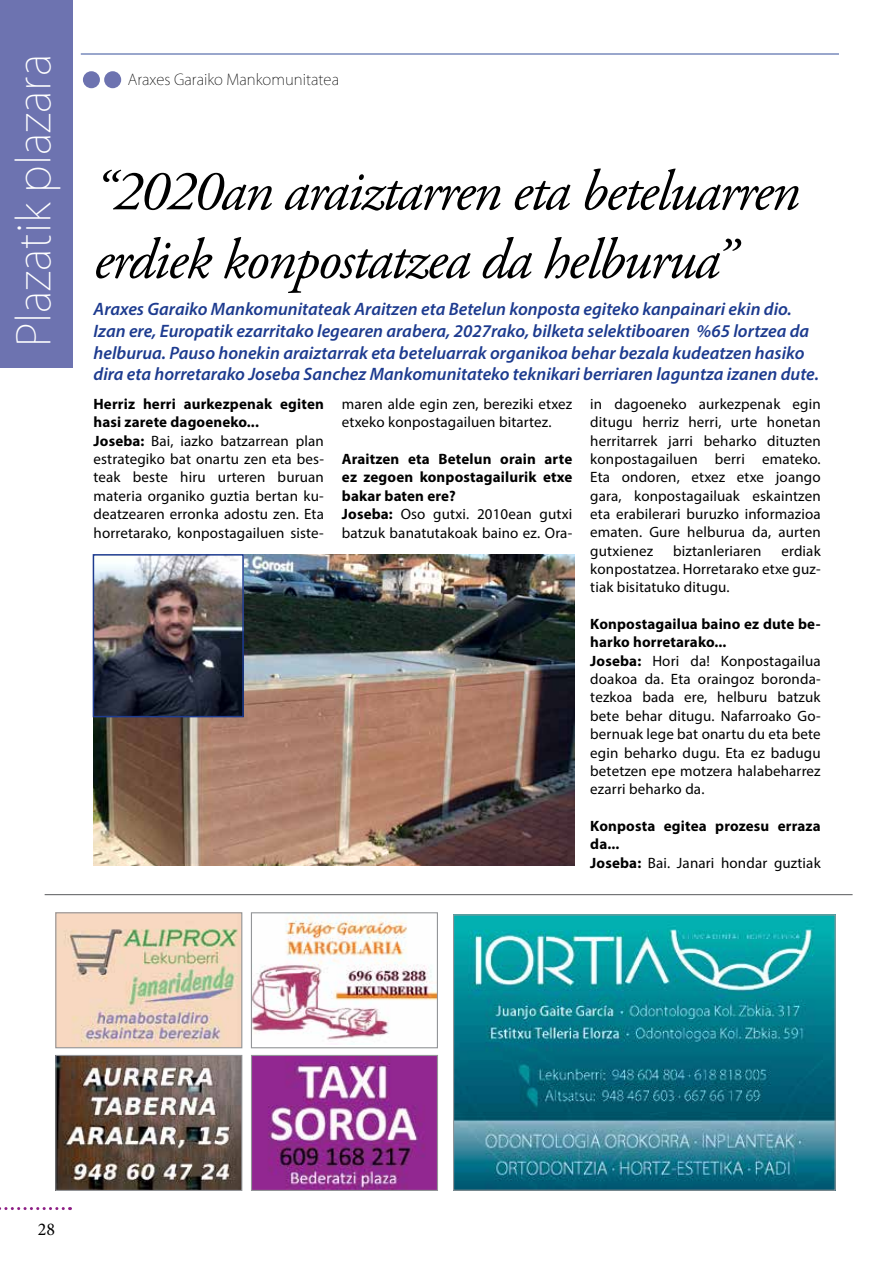
<style>
.page{position:relative;width:893px;height:1263px;background:#fff}
.page>*{position:absolute;margin:0;border:0;box-sizing:border-box;transform-origin:0 0}
.t1{font:italic 57px/68.4px "Adobe Garamond Pro";letter-spacing:-.03em;color:#000}
.t2{font:200 45px "Koz Go Pr 6 N";color:#fff}
.t3{font:italic 600 18px/21.6px "Myriad Pro";color:#1d3b8f}
.t4{font:18px "Minion Pro";color:#000}
.t5{font:15px/18.3px "Myriad Pro";letter-spacing:.01em;color:#000}
.t6{font:700 15px/18.3px "Myriad Pro";letter-spacing:.01em;color:#000}
.t7{font:200 15px "Koz Go Pr 6 N";color:#000}
.s1{font-weight:700}
.s2{font-weight:400}
</style>
<div class="page">
<svg style="left:0;top:1207px;width:63px;height:3px"></svg>
<hr style="left:45px;top:894px;width:808px;height:1px;background:#58595b">
<img style="left:455px;top:916px;width:379px;height:273px">
<div style="left:453px;top:914px;width:383px;height:277px;border:1px solid #939598"></div>
<img style="left:57px;top:914px;width:183px;height:132px">
<div style="left:55px;top:912px;width:187px;height:136px;border:1px solid #939598"></div>
<img style="left:253px;top:914px;width:183px;height:126px">
<div style="left:251px;top:912px;width:187px;height:136px;border:1px solid #939598"></div>
<hr style="left:81px;top:53px;width:758px;height:2px;background:#1d3b8f">
<div style="left:0;top:0;width:72px;height:368px;background:#6d73b0"></div>
<div style="left:83px;top:71px;width:17px;height:17px;background:#6d73b0;border-radius:50%"></div>
<div style="left:104px;top:71px;width:17px;height:17px;background:#6d73b0;border-radius:50%"></div>
<img style="left:57px;top:1057px;width:183px;height:132px">
<div style="left:55px;top:1055px;width:187px;height:136px;border:1px solid #939598"></div>
<img style="left:253px;top:1057px;width:183px;height:132px">
<div style="left:251px;top:1055px;width:187px;height:136px;border:1px solid #939598"></div>
<img style="left:94px;top:555px;width:480px;height:310px">
<img style="left:96px;top:557px;width:145px;height:157px">
<div style="left:93px;top:554px;width:151px;height:163px;border:2px solid #1d3b8f"></div>
<h2 class="t2" style="left:9px;top:347px;width:295px;rotate:-90deg">Plazatik plazara</h2>
<p class="t7" style="left:128px;top:71px;width:213px">Araxes Garaiko Mankomunitatea</p>
<h1 class="t1" style="left:94px;top:159px;width:708px">“2020an araiztarren eta beteluarren erdiek konpostatzea da helburua”</h1>
<p class="t3" style="left:94px;top:298px;width:727px">Araxes Garaiko Mankomunitateak Araitzen eta Betelun konposta egiteko kanpainari ekin dio.<br>Izan ere, Europatik ezarritako legearen arabera, 2027rako, bilketa selektiboaren %65 lortzea da helburua. Pauso honekin araiztarrak eta beteluarrak organikoa behar bezala kudeatzen hasiko dira eta horretarako Joseba Sanchez Mankomunitateko teknikari berriaren laguntza izanen dute.</p>
<p class="t5" style="left:94px;top:394px;width:232px"><span class="s1">Herriz herri aurkezpenak egiten hasi zarete dagoeneko...<br>Joseba:</span> Bai, iazko batzarrean plan estrategiko bat onartu zen eta bes&shy;teak beste hiru urteren buruan materia organiko guztia bertan ku&shy;deatzearen erronka adostu zen. Eta horretarako, konpostagailuen siste-</p>
<p class="t5" style="left:342px;top:394px;width:232px">maren alde egin zen, bereziki etxez etxeko konpostagailuen bitartez.</p>
<p class="t6" style="left:342px;top:449px;width:232px">Araitzen eta Betelun orain arte ez zegoen konpostagailurik etxe bakar baten ere?<br>Joseba: <span class="s2">Oso gutxi. 2010ean gutxi batzuk banatutakoak baino ez. Ora-</span></p>
<p class="t5" style="left:590px;top:394px;width:232px;text-align:justify">in dagoeneko aurkezpenak egin ditugu herriz herri, urte honetan herritarrek jarri beharko dituzten konpostagailuen berri emateko.<br>Eta ondoren, etxez etxe joango gara, konpostagailuak eskaintzen eta erabilerari buruzko informazioa ematen. Gure helburua da, aurten gutxienez</p>
<p class="t5" style="left:590px;top:541px;width:232px;text-align:justify;text-indent:191px">erdiak konpostatzea. Horretarako etxe guz&shy;tiak bisitatuko ditugu.</p>
<p class="t5" style="left:590px;top:615px;width:232px"><span class="s1">Konpostagailua baino ez dute be&shy;harko horretarako...<br>Joseba:</span> Hori da! Konpostagailua doakoa da. Eta oraingoz boronda&shy;tezkoa bada ere, helburu batzuk bete behar ditugu. Nafarroako Go&shy;bernuak lege bat onartu du eta bete egin beharko dugu. Eta ez badugu betetzen epe motzera halabeharrez ezarri beharko da.</p>
<p class="t6" style="left:590px;top:816px;width:232px">Konposta egitea prozesu erraza da...<br>Joseba: <span class="s2">Bai. Janari hondar guztiak</span></p>
<p class="t5" style="left:673px;top:541px;width:90px">biztanleriaren</p>
<p class="t4" style="left:38px;top:1217px;width:19px">28</p>
</div>
